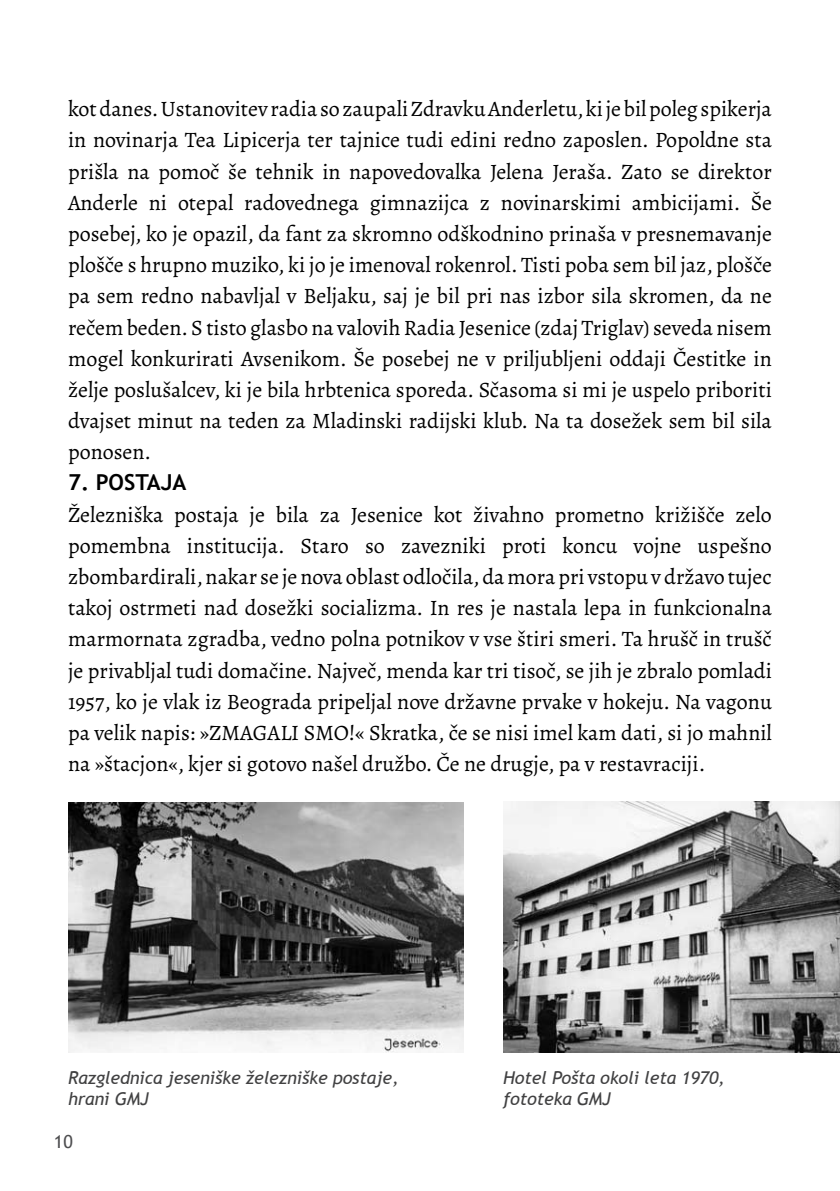
<style>
.page{position:relative;width:840px;height:1191px;background:#fff}
.page>*{position:absolute;margin:0;border:0;box-sizing:border-box;transform-origin:0 0}
.t1{font:22px/31.2px "Alegreya";color:#000;text-align:justify}
.t2{font:700 22px "Trebuchet MS";color:#000}
.t3{font:18px "Trebuchet MS";color:#4d4d4f}
.t4{font:italic 17.6px/21.6px "Trebuchet MS";letter-spacing:-.01em;color:#414142}
</style>
<div class="page">
<img style="left:503px;top:802px;width:336px;height:250px">
<img style="left:68px;top:802px;width:395px;height:250px">
<p class="t1" style="left:68px;top:93px;width:705px">kot danes. Ustanovitev radia so zaupali Zdravku Anderletu, ki je bil poleg spikerja in novinarja Tea Lipicerja ter tajnice tudi edini redno zaposlen. Popoldne sta prišla na pomoč še tehnik in napovedovalka Jelena Jeraša. Zato se direktor Anderle ni otepal radovednega gimnazijca z novinarskimi ambicijami. Še posebej, ko je opazil, da fant za skromno odškodnino prinaša v presnemavanje plošče s hrupno muziko, ki jo je imenoval rokenrol. Tisti poba sem bil jaz, plošče pa sem redno nabavljal v Beljaku, saj je bil pri nas izbor sila skromen, da ne rečem beden. S tisto glasbo na valovih Radia Jesenice (zdaj Triglav) seveda nisem mogel konkurirati Avsenikom. Še posebej ne v priljubljeni oddaji Čestitke in želje poslušalcev, ki je bila hrbtenica sporeda. Sčasoma si mi je uspelo priboriti dvajset minut na teden za Mladinski radijski klub. Na ta dosežek sem bil sila ponosen.</p>
<p class="t2" style="left:68px;top:469px;width:120px">7. POSTAJA</p>
<p class="t1" style="left:68px;top:499px;width:705px">Železniška postaja je bila za Jesenice kot živahno prometno križišče zelo pomembna institucija. Staro so zavezniki proti koncu vojne uspešno zbombardirali, nakar se je nova oblast odločila, da mora pri vstopu v državo tujec takoj ostrmeti nad dosežki socializma. In res je nastala lepa in funkcionalna marmornata zgradba, vedno polna potnikov v vse štiri smeri. Ta hrušč in trušč je privabljal tudi domačine. Največ, menda kar tri tisoč, se jih je zbralo pomladi 1957, ko je vlak iz Beograda pripeljal nove državne prvake v hokeju. Na vagonu pa velik napis: »ZMAGALI SMO!« Skratka, če se nisi imel kam dati, si jo mahnil na »štacjon«, kjer si gotovo našel družbo. Če ne drugje, pa v restavraciji.</p>
<p class="t4" style="left:68px;top:1066px;width:332px">Razglednica jeseniške železniške postaje, hrani GMJ</p>
<p class="t3" style="left:54px;top:1131px;width:20px">10</p>
<p class="t4" style="left:503px;top:1066px;width:223px">Hotel Pošta okoli leta 1970, fototeka GMJ</p>
</div>
